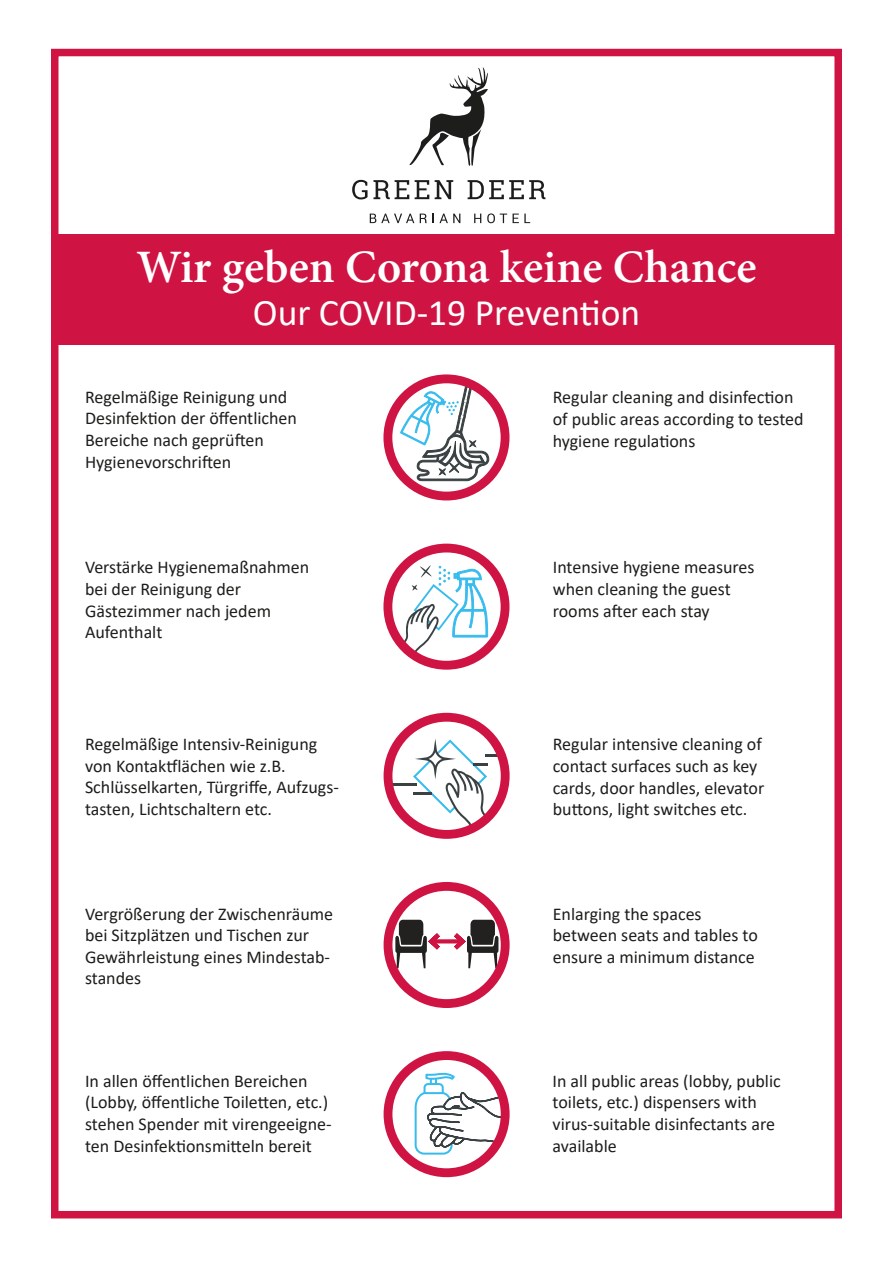
<style>
.page{position:relative;width:893px;height:1263px;background:#fff}
.page>*{position:absolute;margin:0;border:0;box-sizing:border-box;transform-origin:0 0}
.t1{font:600 46.5px "Minion Pro";color:#fff}
.t2{font:37.5px "Calibri";color:#fff}
.t3{font:18px/21.6px "Calibri";color:#1d1d1b}
</style>
<div class="page">
<div style="left:54px;top:235px;width:785px;height:110px;background:#cf1443"></div>
<svg style="left:388px;top:379px;width:117px;height:117px"></svg>
<svg style="left:400px;top:384px;width:89px;height:97px"></svg>
<div style="left:383px;top:374px;width:126px;height:126px;border:9px solid #cf1443;border-radius:50%"></div>
<svg style="left:388px;top:548px;width:117px;height:117px"></svg>
<div style="left:383px;top:544px;width:126px;height:126px;border:9px solid #cf1443;border-radius:50%"></div>
<svg style="left:402px;top:565px;width:86px;height:88px"></svg>
<svg style="left:388px;top:717px;width:117px;height:117px"></svg>
<hr style="left:391px;top:783px;width:26px;height:2px;background:#394143">
<svg style="left:413px;top:738px;width:85px;height:88px"></svg>
<div style="left:384px;top:713px;width:126px;height:126px;border:9px solid #cf1443;border-radius:50%"></div>
<svg style="left:387px;top:886px;width:119px;height:118px"></svg>
<svg style="left:395px;top:920px;width:103px;height:48px"></svg>
<div style="left:384px;top:882px;width:126px;height:126px;border:9px solid #cf1443;border-radius:50%"></div>
<svg style="left:388px;top:1055px;width:117px;height:118px"></svg>
<svg style="left:414px;top:1072px;width:87px;height:83px"></svg>
<div style="left:384px;top:1051px;width:126px;height:126px;border:9px solid #cf1443;border-radius:50%"></div>
<div style="left:51px;top:49px;width:791px;height:1169px;border:8px solid #cf1443"></div>
<svg style="left:352px;top:180px;width:57px;height:19px"></svg>
<svg style="left:415px;top:180px;width:14px;height:19px"></svg>
<svg style="left:435px;top:180px;width:18px;height:19px"></svg>
<svg style="left:468px;top:180px;width:77px;height:19px"></svg>
<svg style="left:370px;top:214px;width:44px;height:9px"></svg>
<svg style="left:420px;top:214px;width:7px;height:9px"></svg>
<svg style="left:433px;top:214px;width:27px;height:9px"></svg>
<svg style="left:474px;top:214px;width:7px;height:9px"></svg>
<svg style="left:487px;top:213px;width:20px;height:10px"></svg>
<svg style="left:513px;top:214px;width:17px;height:9px"></svg>
<svg style="left:409px;top:67px;width:79px;height:99px"></svg>
<h1 class="t1" style="left:136px;top:234px;width:622px">Wir geben Corona keine Chance</h1>
<h2 class="t2" style="left:253px;top:287px;width:389px">Our COVID-19 Prevention</h2>
<p class="t3" style="left:85px;top:386px;width:213px">Regelmäßige Reinigung und<br>Desinfektion der öffentlichen<br>Bereiche nach geprüften<br>Hygienevorschriften</p>
<p class="t3" style="left:553px;top:386px;width:252px">Regular cleaning and disinfection of public areas according to tested hygiene regulations</p>
<p class="t3" style="left:85px;top:556px;width:226px">Verstärke Hygienemaßnahmen bei der Reinigung der<br>Gästezimmer nach jedem<br>Aufenthalt</p>
<p class="t3" style="left:553px;top:556px;width:203px">Intensive hygiene measures when cleaning the guest rooms after each stay</p>
<p class="t3" style="left:85px;top:733px;width:255px">Regelmäßige Intensiv-Reinigung von Kontaktflächen wie z.B.<br>Schlüsselkarten, Türgriffe, Aufzugs&shy;tasten, Lichtschaltern etc.</p>
<p class="t3" style="left:553px;top:733px;width:213px">Regular intensive cleaning of contact surfaces such as key cards, door handles, elevator buttons, light switches etc.</p>
<p class="t3" style="left:85px;top:902px;width:250px">Vergrößerung der Zwischenräume bei Sitzplätzen und Tischen zur<br>Gewährleistung eines Mindestab&shy;standes</p>
<p class="t3" style="left:553px;top:902px;width:207px">Enlarging the spaces between seats and tables to ensure a minimum distance</p>
<p class="t3" style="left:85px;top:1069px;width:248px">In allen öffentlichen Bereichen (Lobby, öffentliche Toiletten, etc.) stehen Spender mit virengeeigne&shy;ten Desinfektionsmitteln bereit</p>
<p class="t3" style="left:553px;top:1069px;width:230px">In all public areas (lobby, public toilets, etc.) dispensers with virus-suitable disinfectants are available</p>
</div>
